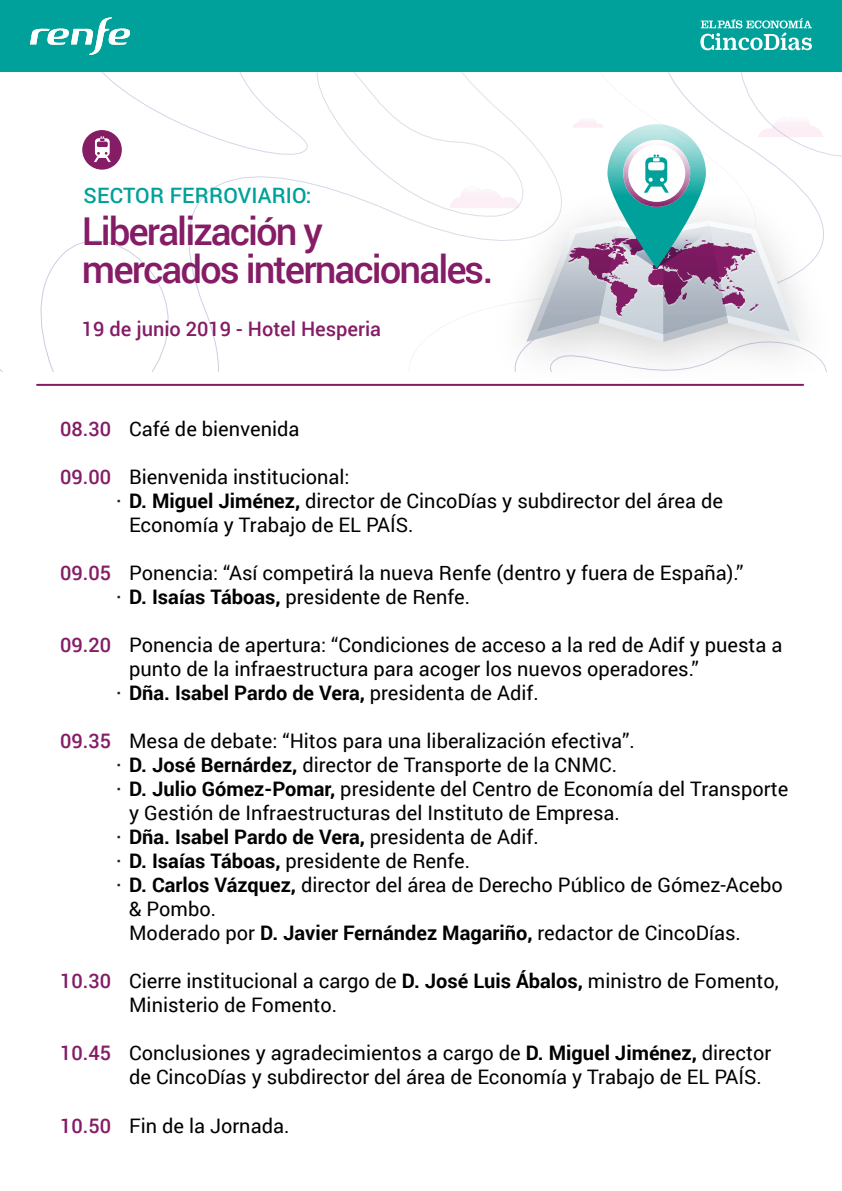
<style>
.page{position:relative;width:842px;height:1191px;background:#fff}
.page>*{position:absolute;margin:0;border:0;box-sizing:border-box;transform-origin:0 0}
.t1{font:500 38.4px/38.4px "Roboto";letter-spacing:-.05em;color:#851c66}
.t2{font:500 21.2px "Roboto";letter-spacing:.01em;color:#00a19a}
.t3{font:20px/24px "Roboto";color:#010101}
.t4{font:700 20px "Roboto";color:#010101}
.t5{font:500 20px "Roboto";color:#851c66}
.s1{font-weight:500;color:#851c66}
.s2{font-weight:500;color:#fff}
.s3{font-weight:500;color:#1d1d1b}
.s4{font-weight:700}
.s5{font-weight:400}
</style>
<div class="page">
<svg style="left:0;top:71px;width:624px;height:300px"></svg>
<img style="left:466px;top:168px;width:361px;height:218px">
<svg style="left:450px;top:186px;width:69px;height:22px"></svg>
<svg style="left:526px;top:117px;width:297px;height:225px"></svg>
<div style="left:82px;top:130px;width:40px;height:40px;background:#851c66;border-radius:50%"></div>
<svg style="left:94px;top:136px;width:17px;height:26px"></svg>
<hr style="left:37px;top:384px;width:766px;height:2px;background:#851c66">
<div style="left:0;top:0;width:842px;height:71px;background:#00a19a"></div>
<svg style="left:700px;top:18px;width:112px;height:33px"></svg>
<svg style="left:30px;top:17px;width:100px;height:38px"></svg>
<p class="t2" style="left:84px;top:180px;width:229px">SECTOR FERROVIARIO:</p>
<h1 class="t1" style="left:82px;top:211px;width:413px">Liberalización y<br>mercados internacionales.</h1>
<p class="t5" style="left:82px;top:314px;width:301px">19 de junio 2019 - Hotel Hesperia</p>
<p class="t3" style="left:60px;top:416px;width:241px"><span class="s1">08.30</span> <span class="s2">·</span> Café de bienvenida</p>
<p class="t3" style="left:60px;top:464px;width:291px"><span class="s1">09.00</span> <span class="s2">·</span> Bienvenida institucional:</p>
<p class="t3" style="left:116px;top:488px;width:608px"><span class="s3">·</span> <span class="s4">D. Miguel Jiménez,</span> director de CincoDías y subdirector del área de</p>
<p class="t3" style="left:129px;top:512px;width:286px">Economía y Trabajo de EL PAÍS.</p>
<p class="t3" style="left:116px;top:560px;width:629px;text-indent:-56px"><span class="s1">09.05</span> <span class="s2">·</span> Ponencia: “Así competirá la nueva Renfe (dentro y fuera de España).” <span class="s3">·</span> <span class="s4">D. Isaías Táboas,</span> presidente de Renfe.</p>
<p class="t3" style="left:60px;top:632px;width:724px"><span class="s1">09.20</span> <span class="s2">·</span> Ponencia de apertura: “Condiciones de acceso a la red de Adif y puesta a</p>
<p class="t3" style="left:129px;top:656px;width:571px">punto de la infraestructura para acoger los nuevos operadores.”</p>
<p class="t4" style="left:116px;top:679px;width:424px"><span class="s3">·</span> Dña. Isabel Pardo de Vera, <span class="s5">presidenta de Adif.</span></p>
<p class="t3" style="left:60px;top:728px;width:576px"><span class="s1">09.35</span> <span class="s2">·</span> Mesa de debate: “Hitos para una liberalización efectiva”.</p>
<p class="t3" style="left:116px;top:752px;width:502px"><span class="s3">·</span> <span class="s4">D. José Bernárdez,</span> director de Transporte de la CNMC.</p>
<p class="t3" style="left:116px;top:776px;width:674px"><span class="s3">·</span> <span class="s4">D. Julio Gómez-Pomar,</span> presidente del Centro de Economía del Transporte</p>
<p class="t3" style="left:116px;top:800px;width:505px"><span class="s2">·</span> y Gestión de Infraestructuras del Instituto de Empresa.</p>
<p class="t4" style="left:116px;top:823px;width:424px"><span class="s3">·</span> Dña. Isabel Pardo de Vera, <span class="s5">presidenta de Adif.</span></p>
<p class="t3" style="left:116px;top:848px;width:355px"><span class="s3">·</span> <span class="s4">D. Isaías Táboas,</span> presidente de Renfe.</p>
<p class="t3" style="left:116px;top:872px;width:668px"><span class="s3">·</span> <span class="s4">D. Carlos Vázquez,</span> director del área de Derecho Público de Gómez-Acebo</p>
<p class="t3" style="left:129px;top:896px;width:89px">&amp; Pombo.</p>
<p class="t3" style="left:129px;top:920px;width:613px">Moderado por <span class="s4">D. Javier Fernández Magariño,</span> redactor de CincoDías.</p>
<p class="t3" style="left:129px;top:968px;width:651px;text-indent:-69px"><span class="s1">10.30</span> <span class="s2">·</span> Cierre institucional a cargo de <span class="s4">D. José Luis Ábalos,</span> ministro de Fomento,<br>Ministerio de Fomento.</p>
<p class="t3" style="left:129px;top:1040px;width:644px;text-indent:-69px"><span class="s1">10.45</span> <span class="s2">·</span> Conclusiones y agradecimientos a cargo de <span class="s4">D. Miguel Jiménez,</span> director de CincoDías y subdirector del área de Economía y Trabajo de EL PAÍS.</p>
<p class="t3" style="left:60px;top:1112px;width:231px"><span class="s1">10.50</span> <span class="s2">·</span> Fin de la Jornada.</p>
</div>
